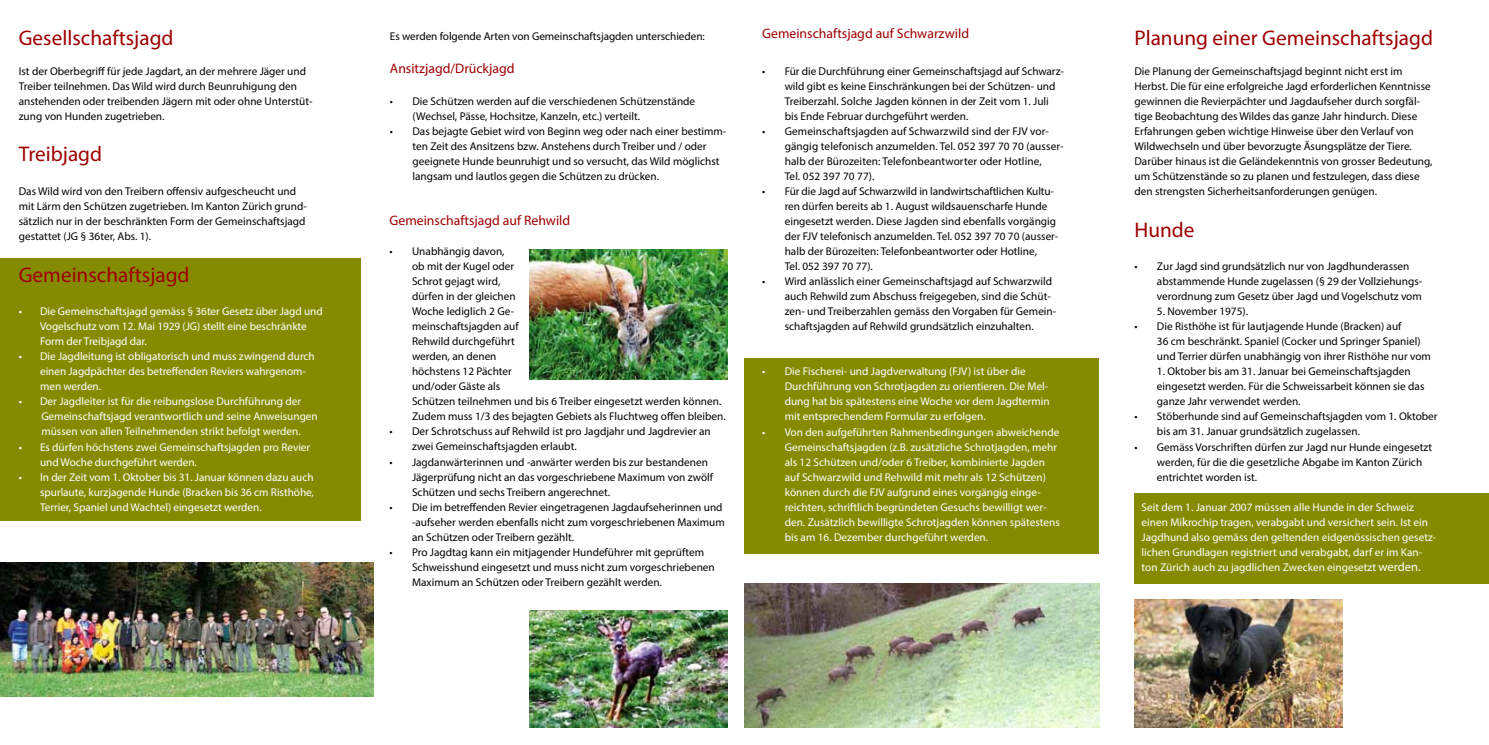
<style>
.page{position:relative;width:1489px;height:745px;background:#fff}
.page>*{position:absolute;margin:0;border:0;box-sizing:border-box;transform-origin:0 0}
.t1{font:21.25px "Myriad Pro";color:#9e0000}
.t2{font:13.75px "Myriad Pro";color:#9e0000}
.t3{font:11.25px/15px "Myriad Pro";color:#000}
.t4{font:11.25px/15px "Myriad Pro";color:#fff}
.s1{font-size:12.5px}
</style>
<div class="page">
<div style="left:1134px;top:493px;width:354px;height:90px;background:#858b00"></div>
<div style="left:0;top:258px;width:361px;height:262px;background:#858b00"></div>
<img style="left:1px;top:562px;width:372px;height:133px">
<img style="left:529px;top:610px;width:198px;height:116px">
<div style="left:744px;top:358px;width:354px;height:195px;background:#858b00"></div>
<img style="left:1134px;top:599px;width:208px;height:127px">
<img style="left:529px;top:249px;width:198px;height:130px">
<img style="left:744px;top:583px;width:354px;height:143px">
<h1 class="t1" style="left:19px;top:25px;width:156px">Gesellschaftsjagd</h1>
<p class="t3" style="left:19px;top:64px;width:295px">Ist der Oberbegriff für jede Jagdart, an der mehrere Jäger und Treiber teilnehmen. Das Wild wird durch Beunruhigung den anstehenden oder treibenden Jägern mit oder ohne Unterstüt&shy;zung von Hunden zugetrieben.</p>
<h1 class="t1" style="left:19px;top:141px;width:85px">Treibjagd</h1>
<p class="t3" style="left:19px;top:184px;width:289px">Das Wild wird von den Treibern offensiv aufgescheucht und mit Lärm den Schützen zugetrieben. Im Kanton Zürich grund&shy;sätzlich nur in der beschränkten Form der Gemeinschaftsjagd gestattet (JG § 36ter, Abs. 1).</p>
<h1 class="t1" style="left:19px;top:261px;width:172px">Gemeinschaftsjagd</h1>
<p class="t4" style="left:40px;top:304px;width:284px;text-indent:-21px">• Die Gemeinschaftsjagd gemäss § 36ter Gesetz über Jagd und<br>Vogelschutz vom 12. Mai 1929 (JG) stellt eine beschränkte<br>Form der Treibjagd dar.</p>
<p class="t4" style="left:40px;top:349px;width:276px;text-indent:-21px">• Die Jagdleitung ist obligatorisch und muss zwingend durch einen Jagdpächter des betreffenden Reviers wahrgenom&shy;men werden.</p>
<p class="t4" style="left:41px;top:394px;width:278px;text-indent:-22px">• Der Jagdleiter ist für die reibungslose Durchführung der<br>Gemeinschaftsjagd verantwortlich und seine Anweisungen müssen von allen Teilnehmenden strikt befolgt werden.</p>
<p class="t4" style="left:40px;top:439px;width:272px;text-indent:-21px">• Es dürfen höchstens zwei Gemeinschaftsjagden pro Revier und Woche durchgeführt werden.</p>
<p class="t4" style="left:40px;top:469px;width:275px;text-align:justify;text-indent:-21px">• In der Zeit vom 1. Oktober bis 31. Januar können dazu auch spurlaute, kurzjagende Hunde (Bracken bis 36 cm Risthöhe, Terrier, Spaniel und Wachtel) eingesetzt werden.</p>
<p class="t3" style="left:390px;top:28px;width:316px">Es werden folgende Arten von Gemeinschaftsjagden unterschieden:</p>
<p class="t2" style="left:390px;top:60px;width:126px">Ansitzjagd/Drückjagd</p>
<p class="t3" style="left:412px;top:94px;width:284px;text-indent:-22px">• Die Schützen werden auf die verschiedenen Schützenstände (Wechsel, Pässe, Hochsitze, Kanzeln, etc.) verteilt.</p>
<p class="t3" style="left:412px;top:124px;width:315px;text-indent:-22px">• Das bejagte Gebiet wird von Beginn weg oder nach einer bestimm&shy;ten Zeit des Ansitzens bzw. Anstehens durch Treiber und / oder geeignete Hunde beunruhigt und so versucht, das Wild möglichst langsam und lautlos gegen die Schützen zu drücken.</p>
<p class="t2" style="left:389px;top:211px;width:182px">Gemeinschaftsjagd auf Rehwild</p>
<p class="t3" style="left:412px;top:244px;width:315px;text-indent:-22px">• Unabhängig davon,<br>ob mit der Kugel oder<br>Schrot gejagt wird,<br>dürfen in der gleichen<br>Woche lediglich 2 Ge-<br>meinschaftsjagden auf<br>Rehwild durchgeführt<br>werden, an denen<br>höchstens 12 Pächter<br>und/oder Gäste als<br>Schützen teilnehmen und bis 6 Treiber eingesetzt werden können.<br>Zudem muss 1/3 des bejagten Gebiets als Fluchtweg offen bleiben.</p>
<p class="t3" style="left:412px;top:424px;width:300px;text-indent:-22px">• Der Schrotschuss auf Rehwild ist pro Jagdjahr und Jagdrevier an zwei Gemeinschaftsjagden erlaubt.</p>
<p class="t3" style="left:412px;top:453px;width:303px;text-indent:-22px">• Jagdanwärterinnen und -anwärter werden bis zur bestandenen<br>Jägerprüfung nicht an das vorgeschriebene Maximum von zwölf<br>Schützen und sechs Treibern angerechnet.</p>
<p class="t3" style="left:412px;top:498px;width:314px;text-indent:-22px">• Die im betreffenden Revier eingetragenen Jagdaufseherinnen und -aufseher werden ebenfalls nicht zum vorgeschriebenen Maximum an Schützen oder Treibern gezählt.</p>
<p class="t3" style="left:412px;top:543px;width:304px;text-indent:-22px">• Pro Jagdtag kann ein mitjagender Hundeführer mit geprüftem<br>Schweisshund eingesetzt und muss nicht zum vorgeschriebenen<br>Maximum an Schützen oder Treibern gezählt werden.</p>
<p class="t2" style="left:762px;top:25px;width:208px">Gemeinschaftsjagd auf Schwarzwild</p>
<p class="t3" style="left:784px;top:64px;width:281px;text-indent:-22px">• Für die Durchführung einer Gemeinschaftsjagd auf Schwarz&shy;wild gibt es keine Einschränkungen bei der Schützen- und Treiberzahl. Solche Jagden können in der Zeit vom 1. Juli bis Ende Februar durchgeführt werden.</p>
<p class="t3" style="left:784px;top:124px;width:280px;text-indent:-22px">• Gemeinschaftsjagden auf Schwarzwild sind der FJV vor&shy;gängig telefonisch anzumelden. Tel. 052 397 70 70 (ausser&shy;halb der Bürozeiten: Telefonbeantworter oder Hotline,<br>Tel. 052 397 70 77).</p>
<p class="t3" style="left:784px;top:184px;width:275px;text-indent:-22px">• Für die Jagd auf Schwarzwild in landwirtschaftlichen Kultu&shy;ren dürfen bereits ab 1. August wildsauenscharfe Hunde eingesetzt werden. Diese Jagden sind ebenfalls vorgängig der FJV telefonisch anzumelden. Tel. 052 397 70 70 (ausser&shy;halb der Bürozeiten: Telefonbeantworter oder Hotline,<br>Tel. 052 397 70 77).</p>
<p class="t3" style="left:784px;top:273px;width:273px;text-indent:-22px">• Wird anlässlich einer Gemeinschaftsjagd auf Schwarzwild auch Rehwild zum Abschuss freigegeben, sind die Schüt&shy;zen- und Treiberzahlen gemäss den Vorgaben für Gemein&shy;schaftsjagden auf Rehwild grundsätzlich einzuhalten.</p>
<p class="t4" style="left:784px;top:364px;width:266px;text-indent:-22px">• Die Fischerei- und Jagdverwaltung (FJV) ist über die Durchführung von Schrotjagden zu orientieren. Die Mel&shy;dung hat bis spätestens eine Woche vor dem Jagdtermin mit entsprechendem Formular zu erfolgen.</p>
<p class="t4" style="left:784px;top:424px;width:277px;text-indent:-22px">• Von den aufgeführten Rahmenbedingungen abweichende Gemeinschaftsjagden (z.B. zusätzliche Schrotjagden, mehr als 12 Schützen und/oder 6 Treiber, kombinierte Jagden auf Schwarzwild und Rehwild mit mehr als 12 Schützen) können durch die FJV aufgrund eines vorgängig einge&shy;reichten, schriftlich begründeten Gesuchs bewilligt wer&shy;den. Zusätzlich bewilligte Schrotjagden können spätestens bis am 16. Dezember durchgeführt werden.</p>
<h1 class="t1" style="left:1134px;top:25px;width:300px">Planung einer Gemeinschaftsjagd</h1>
<p class="t3" style="left:1134px;top:64px;width:299px">Die Planung der Gemeinschaftsjagd beginnt nicht erst im Herbst. Die für eine erfolgreiche Jagd erforderlichen Kenntnisse gewinnen die Revierpächter und Jagdaufseher durch sorgfäl&shy;tige Beobachtung des Wildes das ganze Jahr hindurch. Diese Erfahrungen geben wichtige Hinweise über den Verlauf von Wildwechseln und über bevorzugte Äsungsplätze der Tiere.<br>Darüber hinaus ist die Geländekenntnis von grosser Bedeutung, um Schützenstände so zu planen und festzulegen, dass diese den strengsten Sicherheitsanforderungen genügen.</p>
<h1 class="t1" style="left:1134px;top:216px;width:61px">Hunde</h1>
<p class="t3" style="left:1156px;top:259px;width:267px;text-indent:-22px">• Zur Jagd sind grundsätzlich nur von Jagdhunderassen abstammende Hunde zugelassen (§ 29 der Vollziehungs&shy;verordnung zum Gesetz über Jagd und Vogelschutz vom</p>
<p class="t3" style="left:1156px;top:304px;width:93px">5. November 1975).</p>
<p class="t3" style="left:1156px;top:319px;width:275px;text-indent:-22px">• Die Risthöhe ist für lautjagende Hunde (Bracken) auf<br>36 cm beschränkt. Spaniel (Cocker und Springer Spaniel) und Terrier dürfen unabhängig von ihrer Risthöhe nur vom</p>
<p class="t3" style="left:1156px;top:364px;width:269px">1. Oktober bis am 31. Januar bei Gemeinschaftsjagden eingesetzt werden. Für die Schweissarbeit können sie das ganze Jahr verwendet werden.</p>
<p class="t3" style="left:1156px;top:409px;width:282px;text-indent:-22px">• Stöberhunde sind auf Gemeinschaftsjagden vom 1. Oktober bis am 31. Januar grundsätzlich zugelassen.</p>
<p class="t3" style="left:1156px;top:439px;width:276px;text-indent:-22px">• Gemäss Vorschriften dürfen zur Jagd nur Hunde eingesetzt werden, für die die gesetzliche Abgabe im Kanton Zürich entrichtet worden ist.</p>
<p class="t4" style="left:1141px;top:499px;width:296px">Seit dem 1. Januar 2007 müssen alle Hunde in der Schweiz einen Mi<span class="s1">k</span>rochip tragen, verabgabt und versichert sein. Ist ein Jagdhund also gemäss den geltenden eidgenössischen gesetz&shy;lichen Grundlagen registriert und verabgabt, darf er im Kan&shy;ton Zürich auch zu jagdlichen Zwecken eingesetzt <span class="s1">werden.</span></p>
</div>
